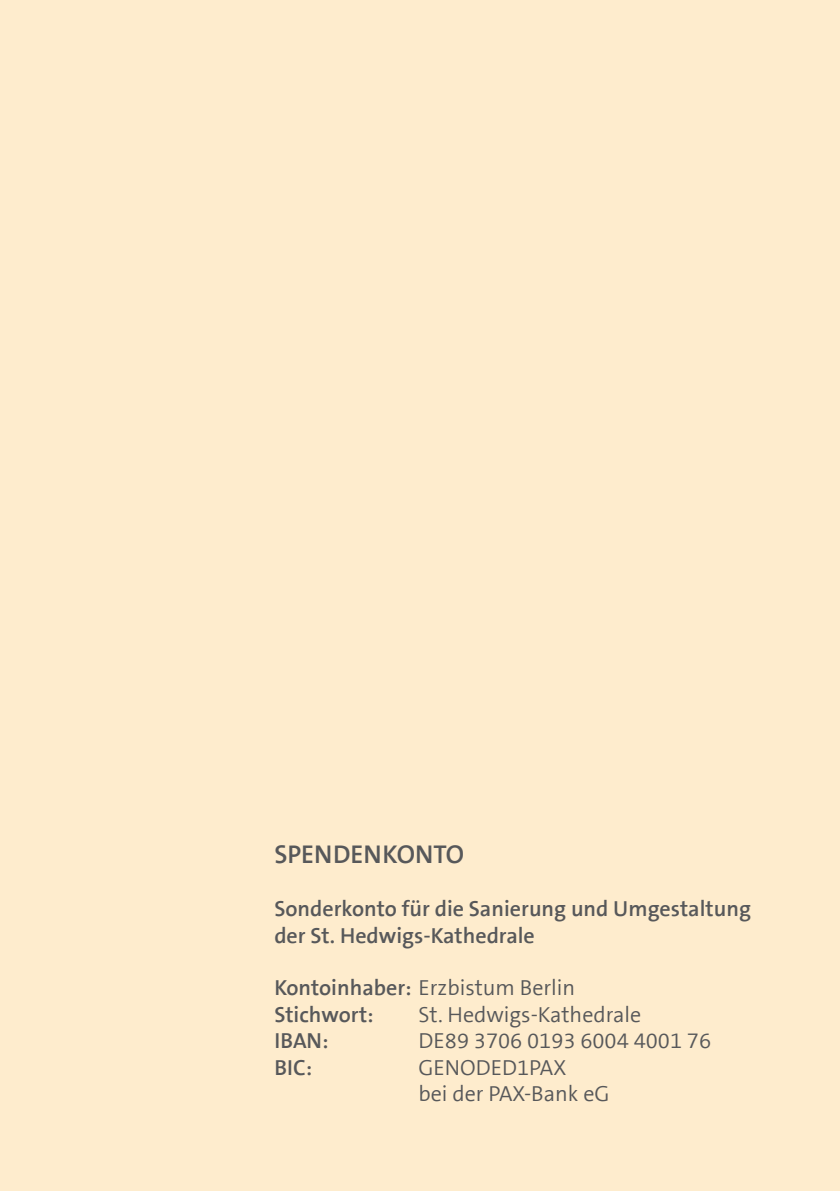
<style>
.page{position:relative;width:840px;height:1191px;background:#fff}
.page>*{position:absolute;margin:0;border:0;box-sizing:border-box;transform-origin:0 0}
.t1{font:700 26px "The Sans Basic";color:#57585a}
.t2{font:700 22px/26.4px "The Sans Basic";color:#57585a}
.t3{font:22px/26.4px "The Sans Basic";color:#57585a}
.s1{font-weight:400}
</style>
<div class="page">
<div style="left:0;top:0;width:839px;height:1191px;background:#feeccd"></div>
<p class="t1" style="left:274px;top:838px;width:191px">SPENDENKONTO</p>
<p class="t2" style="left:274px;top:895px;width:478px">Sonderkonto für die Sanierung und Umgestaltung der St. Hedwigs-Kathedrale</p>
<p class="t2" style="left:274px;top:975px;width:302px">Kontoinhaber: <span class="s1">Erzbistum Berlin<br></span>Stichwort:</p>
<p class="t3" style="left:418px;top:1001px;width:224px">St. Hedwigs-Kathedrale</p>
<p class="t2" style="left:274px;top:1027px;width:56px">IBAN:</p>
<p class="t3" style="left:418px;top:1027px;width:294px">DE89 3706 0193 6004 4001 76</p>
<p class="t2" style="left:274px;top:1054px;width:39px">BIC:</p>
<p class="t3" style="left:418px;top:1054px;width:192px">GENODED1PAX<br>bei der PAX-Bank eG</p>
</div>
